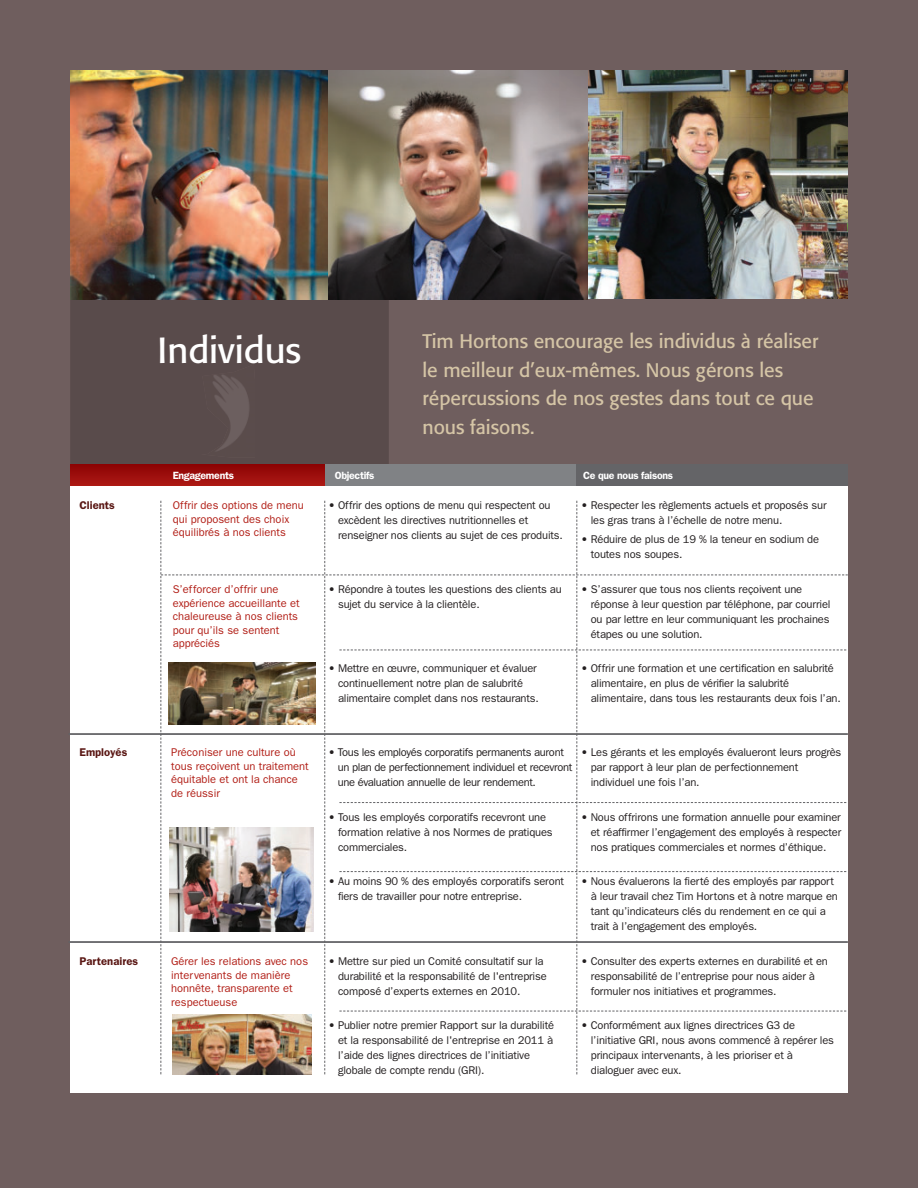
<style>
.page{position:relative;width:918px;height:1188px;background:#6f5e5e}
.page>*{position:absolute;margin:0;border:0;box-sizing:border-box;transform-origin:0 0}
.t1{font:36px "Formata";color:#fff}
.t2{font:19.5px/28.5px "Formata";color:#d5c5a6}
.t3{font:11.25px/15px "Franklin Gothic";letter-spacing:-.015em;color:#231f20}
.t4{font:11.25px/13.5px "Franklin Gothic";color:#b11d15}
.t5{font:600 11.25px "Franklin Gothic";color:#5a1714}
.t6{font:600 10.5px "Franklin Gothic";letter-spacing:-.025em;color:#fff}
</style>
<div class="page">
<div style="left:70px;top:300px;width:319px;height:165px;background:#594b4b"></div>
<div style="left:70px;top:479px;width:778px;height:614px;background:#fff"></div>
<img style="left:70px;top:70px;width:259px;height:229px">
<div style="left:163px;top:465px;width:685px;height:21px;background:#808285"></div>
<div style="left:70px;top:465px;width:254px;height:21px;background:linear-gradient(to right,#9d0e0d,#9d0e0d)"></div>
<hr style="left:69px;top:734px;width:779px;height:1px;background:#636366">
<hr style="left:69px;top:942px;width:779px;height:1px;background:#636366">
<svg style="left:160px;top:501px;width:688px;height:573px"></svg>
<img style="left:588px;top:70px;width:260px;height:229px">
<img style="left:329px;top:70px;width:259px;height:229px">
<div style="left:577px;top:465px;width:271px;height:21px;background:#646467"></div>
<img style="left:170px;top:828px;width:143px;height:104px">
<img style="left:172px;top:1014px;width:140px;height:60px">
<img style="left:201px;top:364px;width:54px;height:94px">
<img style="left:168px;top:663px;width:147px;height:62px">
<h1 class="t1" style="left:158px;top:334px;width:145px">Individus</h1>
<h2 class="t2" style="left:422px;top:329px;width:398px">Tim Hortons encourage les individus à réaliser le meilleur d’eux-mêmes. Nous gérons les répercussions de nos gestes dans tout ce que nous faisons.</h2>
<p class="t5" style="left:79px;top:501px;width:37px">Clients</p>
<p class="t6" style="left:173px;top:472px;width:63px">Engagements</p>
<p class="t6" style="left:335px;top:472px;width:41px">Objectifs</p>
<p class="t6" style="left:583px;top:472px;width:91px">Ce que nous faisons</p>
<p class="t4" style="left:173px;top:499px;width:133px">Offrir des options de menu qui proposent des choix équilibrés à nos clients</p>
<p class="t3" style="left:591px;top:499px;width:237px;text-indent:-10px">• Respecter les règlements actuels et proposés sur les gras trans à l’échelle de notre menu.</p>
<p class="t3" style="left:591px;top:533px;width:230px;text-indent:-10px">• Réduire de plus de 19 % la teneur en sodium de toutes nos soupes.</p>
<p class="t3" style="left:591px;top:583px;width:241px;text-indent:-10px">• S’assurer que tous nos clients reçoivent une réponse à leur question par téléphone, par courriel ou par lettre en leur communiquant les prochaines étapes ou une solution.</p>
<p class="t3" style="left:591px;top:662px;width:252px;text-indent:-10px">• Offrir une formation et une certification en salubrité alimentaire, en plus de vérifier la salubrité alimentaire, dans tous les restaurants deux fois l’an.</p>
<p class="t3" style="left:338px;top:499px;width:226px;text-indent:-10px">• Offrir des options de menu qui respectent ou excèdent les directives nutritionnelles et renseigner nos clients au sujet de ces produits.</p>
<p class="t3" style="left:338px;top:583px;width:225px;text-indent:-10px">• Répondre à toutes les questions des clients au sujet du service à la clientèle.</p>
<p class="t4" style="left:173px;top:583px;width:129px">S’efforcer d’offrir une expérience accueillante et chaleureuse à nos clients pour qu’ils se sentent appréciés</p>
<p class="t3" style="left:338px;top:662px;width:202px;text-indent:-10px">• Mettre en œuvre, communiquer et évaluer continuellement notre plan de salubrité alimentaire complet dans nos restaurants.</p>
<p class="t5" style="left:79px;top:748px;width:49px">Employés</p>
<p class="t4" style="left:171px;top:747px;width:139px">Préconiser une culture où tous reçoivent un traitement équitable et ont la chance de réussir</p>
<p class="t3" style="left:338px;top:746px;width:236px;text-indent:-9px">• Tous les employés corporatifs permanents auront un plan de perfectionnement individuel et recevront une évaluation annuelle de leur rendement.</p>
<p class="t3" style="left:338px;top:810px;width:216px;text-indent:-10px">• Tous les employés corporatifs recevront une formation relative à nos Normes de pratiques commerciales.</p>
<p class="t3" style="left:338px;top:875px;width:228px;text-indent:-10px">• Au moins 90 % des employés corporatifs seront fiers de travailler pour notre entreprise.</p>
<p class="t3" style="left:591px;top:746px;width:252px;text-indent:-10px">• Les gérants et les employés évalueront leurs progrès par rapport à leur plan de perfectionnement individuel une fois l’an.</p>
<p class="t3" style="left:591px;top:810px;width:252px;text-align:justify;text-indent:-10px">• Nous offrirons une formation annuelle pour examiner et réaffirmer l’engagement des employés à respecter nos pratiques commerciales et normes d’éthique.</p>
<p class="t3" style="left:591px;top:875px;width:249px;text-indent:-10px">• Nous évaluerons la fierté des employés par rapport à leur travail chez Tim Hortons et à notre marque en tant qu’indicateurs clés du rendement en ce qui a trait à l’engagement des employés.</p>
<p class="t5" style="left:79px;top:957px;width:60px">Partenaires</p>
<p class="t4" style="left:171px;top:956px;width:138px">Gérer les relations avec nos intervenants de manière honnête, transparente et respectueuse</p>
<p class="t3" style="left:338px;top:955px;width:210px;text-indent:-10px">• Mettre sur pied un Comité consultatif sur la durabilité et la responsabilité de l'entreprise composé d’experts externes en 2010.</p>
<p class="t3" style="left:338px;top:1019px;width:218px;text-indent:-10px">• Publier notre premier Rapport sur la durabilité et la responsabilité de l'entreprise en 2011 à l’aide des lignes directrices de l’initiative globale de compte rendu (GRI).</p>
<p class="t3" style="left:591px;top:955px;width:239px;text-indent:-10px">• Consulter des experts externes en durabilité et en responsabilité de l’entreprise pour nous aider à formuler nos initiatives et programmes.</p>
<p class="t3" style="left:591px;top:1019px;width:245px;text-indent:-10px">• Conformément aux lignes directrices G3 de l’initiative GRI, nous avons commencé à repérer les principaux intervenants, à les prioriser et à dialoguer avec eux.</p>
</div>
